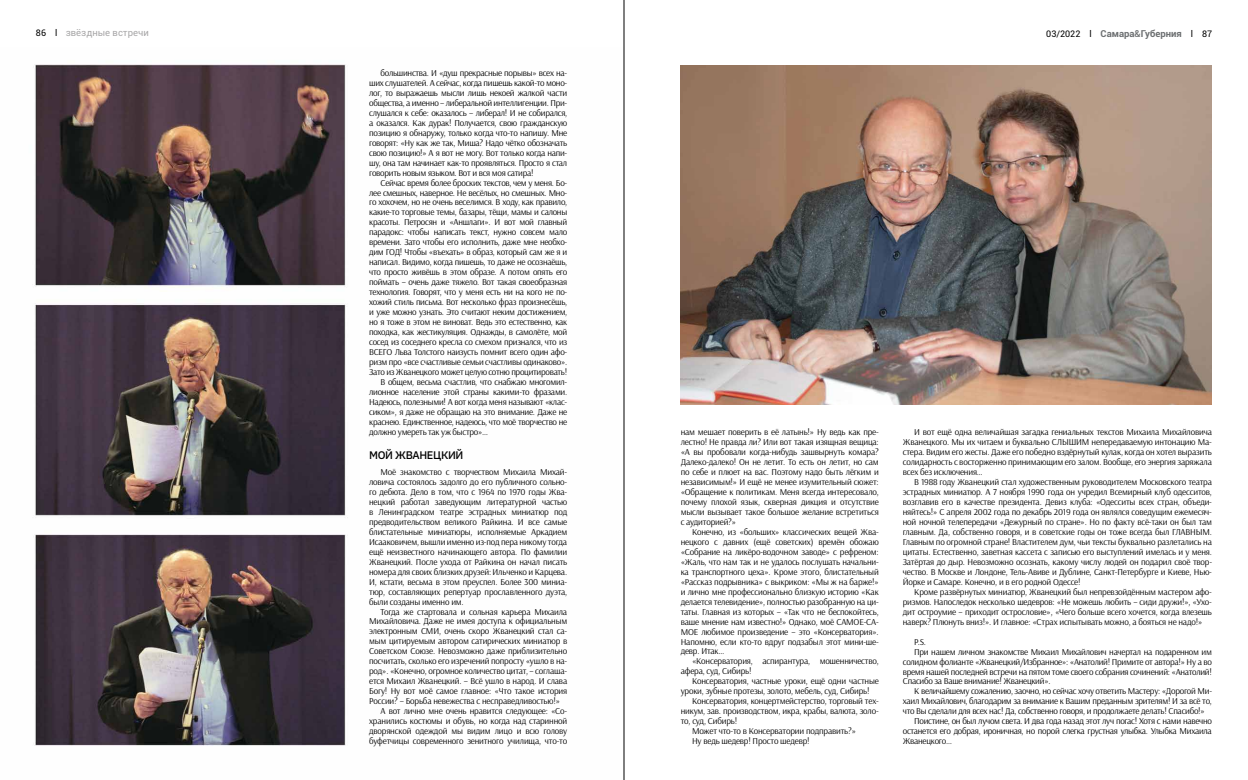
<style>
.page{position:relative;width:1248px;height:780px;background:#fff}
.page>*{position:absolute;margin:0;border:0;box-sizing:border-box;transform-origin:0 0}
.t1{font:600 11px "Aneliza";letter-spacing:-.03em;color:#000}
.t2{font:700 9.5px "Roboto";color:#6c6f71}
.t3{font:9.5px "Roboto";color:#a9a8a9}
.t4{font:9px/10px "Arsenal";letter-spacing:-.03em;color:#000;text-align:justify}
.t5{font:9px "Roboto";color:#000}
.s1{font-weight:400;font-size:9px;color:#000}
.s2{font-weight:500}
</style>
<div class="page">
<img style="left:680px;top:66px;width:531px;height:339px">
<img style="left:35px;top:64px;width:313px;height:682px">
<hr style="left:623px;top:0;width:1px;height:780px;background:#000">
<p class="t3" style="left:66px;top:26px;width:85px">звёздные встречи</p>
<p class="t5" style="left:36px;top:27px;width:23px">86 l</p>
<p class="t2" style="left:1046px;top:27px;width:167px"><span class="s1">03/2022 l</span> Самара<span class="s2">&amp;</span>Губерния <span class="s1">l 87</span></p>
<p class="t4" style="left:369px;top:68px;width:199px;text-indent:11px">большинства. И «душ прекрасные порывы» всех на&shy;ших слушателей. А сейчас, когда пишешь какой-то моно&shy;лог, то выражаешь мысли лишь некоей жалкой части общества, а именно – либеральной интеллигенции. При&shy;слушался к себе: оказалось – либерал! И не собирался, а оказался. Как дурак! Получается, свою гражданскую позицию я обнаружу, только когда что-то напишу. Мне говорят: «Ну как же так, Миша? Надо чётко обозначать свою позицию!» А я вот не могу. Вот только когда напи&shy;шу, она там начинает как-то проявляться. Просто я стал говорить новым языком. Вот и вся моя сатира!</p>
<p class="t4" style="left:380px;top:177px;width:188px">Сейчас время более броских текстов, чем у меня. Бо-</p>
<p class="t4" style="left:369px;top:187px;width:199px">лее смешных, наверное. Не весёлых, но смешных. Мно-</p>
<p class="t4" style="left:369px;top:197px;width:199px">го хохочем, но не очень веселимся. В ходу, как правило,</p>
<p class="t4" style="left:369px;top:207px;width:199px">какие-то торговые темы, базары, тёщи, мамы и салоны</p>
<p class="t4" style="left:369px;top:217px;width:199px">красоты. Петросян и «Аншлаги». И вот мой главный</p>
<p class="t4" style="left:369px;top:227px;width:199px">парадокс: чтобы написать текст, нужно совсем мало</p>
<p class="t4" style="left:369px;top:237px;width:199px">времени. Зато чтобы его исполнить, даже мне необхо-</p>
<p class="t4" style="left:369px;top:247px;width:199px">дим ГОД! Чтобы «въехать» в образ, который сам же я и</p>
<p class="t4" style="left:369px;top:257px;width:199px">написал. Видимо, когда пишешь, то даже не осознаёшь,</p>
<p class="t4" style="left:369px;top:267px;width:199px">что просто живёшь в этом образе. А потом опять его</p>
<p class="t4" style="left:369px;top:277px;width:199px">поймать – очень даже тяжело. Вот такая своеобразная</p>
<p class="t4" style="left:369px;top:287px;width:199px">технология. Говорят, что у меня есть ни на кого не по-</p>
<p class="t4" style="left:369px;top:297px;width:199px">хожий стиль письма. Вот несколько фраз произнесёшь,</p>
<p class="t4" style="left:369px;top:307px;width:199px">и уже можно узнать. Это считают неким достижением,</p>
<p class="t4" style="left:369px;top:317px;width:200px">но я тоже в этом не виноват. Ведь это естественно, как</p>
<p class="t4" style="left:369px;top:327px;width:199px">походка, как жестикуляция. Однажды, в самолёте, мой</p>
<p class="t4" style="left:369px;top:337px;width:199px">сосед из соседнего кресла со смехом признался, что из</p>
<p class="t4" style="left:369px;top:347px;width:199px">ВСЕГО Льва Толстого наизусть помнит всего один афо-</p>
<p class="t4" style="left:369px;top:357px;width:199px">ризм про «все счастливые семьи счастливы одинаково».</p>
<p class="t4" style="left:369px;top:367px;width:199px">Зато из Жванецкого может целую сотню процитировать!</p>
<p class="t4" style="left:380px;top:377px;width:188px">В общем, весьма счастлив, что снабжаю многомил-</p>
<p class="t4" style="left:369px;top:387px;width:199px">лионное население этой страны какими-то фразами.</p>
<p class="t4" style="left:369px;top:397px;width:199px">Надеюсь, полезными! А вот когда меня называют «клас-</p>
<p class="t4" style="left:369px;top:407px;width:199px">сиком», я даже не обращаю на это внимание. Даже не</p>
<p class="t4" style="left:369px;top:417px;width:199px">краснею. Единственное, надеюсь, что моё творчество не</p>
<p class="t4" style="left:369px;top:427px;width:120px">должно умереть так уж быстро»…</p>
<p class="t1" style="left:369px;top:446px;width:96px">МОЙ ЖВАНЕЦКИЙ</p>
<p class="t4" style="left:369px;top:467px;width:199px;text-indent:11px">Моё знакомство с творчеством Михаила Михай&shy;ловича состоялось задолго до его публичного сольно&shy;го дебюта. Дело в том, что с 1964 по 1970 годы Жва&shy;нецкий работал заведующим литературной частью в Ленинградском театре эстрадных миниатюр под предводительством великого Райкина. И все самые блистательные миниатюры, исполняемые Аркадием Исааковичем, вышли именно из-под пера никому тогда ещё неизвестного начинающего автора. По фамилии Жванецкий. После ухода от Райкина он начал писать номера для своих близких друзей: Ильченко и Карцева.<br>И, кстати, весьма в этом преуспел. Более 300 миниа&shy;тюр, составляющих репертуар прославленного дуэта, были созданы именно им.</p>
<p class="t4" style="left:380px;top:606px;width:188px">Тогда же стартовала и сольная карьера Михаила</p>
<p class="t4" style="left:369px;top:616px;width:199px">Михайловича. Даже не имея доступа к официальным</p>
<p class="t4" style="left:369px;top:626px;width:199px">электронным СМИ, очень скоро Жванецкий стал са-</p>
<p class="t4" style="left:369px;top:636px;width:199px">мым цитируемым автором сатирических миниатюр в</p>
<p class="t4" style="left:369px;top:646px;width:199px">Советском Союзе. Невозможно даже приблизительно</p>
<p class="t4" style="left:369px;top:656px;width:199px">посчитать, сколько его изречений попросту «ушло в на-</p>
<p class="t4" style="left:369px;top:666px;width:199px">род». «Конечно, огромное количество цитат, – соглаша-</p>
<p class="t4" style="left:369px;top:676px;width:200px">ется Михаил Жванецкий. – Всё ушло в народ. И слава</p>
<p class="t4" style="left:369px;top:686px;width:200px">Богу! Ну вот моё самое главное: «Что такое история</p>
<p class="t4" style="left:369px;top:696px;width:192px">России? – Борьба невежества с несправедливостью!»</p>
<p class="t4" style="left:380px;top:706px;width:188px">А вот лично мне очень нравится следующее: «Со-</p>
<p class="t4" style="left:369px;top:716px;width:199px">хранились костюмы и обувь, но когда над старинной</p>
<p class="t4" style="left:369px;top:726px;width:199px">дворянской одеждой мы видим лицо и всю голову</p>
<p class="t4" style="left:369px;top:736px;width:199px">буфетчицы современного зенитного училища, что-то</p>
<p class="t4" style="left:680px;top:427px;width:200px">нам мешает поверить в её латынь!» Ну ведь как пре&shy;лестно! Не правда ли? Или вот такая изящная вещица: «А вы пробовали когда-нибудь зашвырнуть комара?<br>Далеко-далеко! Он не летит. То есть он летит, но сам по себе и плюет на вас. Поэтому надо быть лёгким и независимым!» И ещё не менее изумительный сюжет: «Обращение к политикам. Меня всегда интересовало, почему плохой язык, скверная дикция и отсутствие мысли вызывает такое большое желание встретиться с аудиторией?»</p>
<p class="t4" style="left:680px;top:526px;width:199px;text-indent:11px">Конечно, из «больших» классических вещей Жва&shy;нецкого с давних (ещё советских) времён обожаю «Собрание на ликёро-водочном заводе» с рефреном: «Жаль, что нам так и не удалось послушать начальни&shy;ка транспортного цеха». Кроме этого, блистательный «Рассказ подрывника» с выкриком: «Мы ж на барже!» и лично мне профессионально близкую историю «Как делается телевидение», полностью разобранную на ци&shy;таты. Главная из которых – «Так что не беспокойтесь, ваше мнение нам известно!» Однако, моё САМОЕ-СА-МОЕ любимое произведение – это «Консерватория».<br>Напомню, если кто-то вдруг подзабыл этот мини-ше&shy;девр. Итак…</p>
<p class="t4" style="left:680px;top:656px;width:199px;text-indent:11px">«Консерватория, аспирантура, мошенничество, афера, суд, Сибирь!</p>
<p class="t4" style="left:680px;top:676px;width:199px;text-indent:11px">Консерватория, частные уроки, ещё одни частные уроки, зубные протезы, золото, мебель, суд, Сибирь!</p>
<p class="t4" style="left:692px;top:696px;width:188px">Консерватория, концертмейстерство, торговый тех-</p>
<p class="t4" style="left:680px;top:706px;width:199px">никум, зав. производством, икра, крабы, валюта, золо-</p>
<p class="t4" style="left:680px;top:716px;width:58px">то, суд, Сибирь!</p>
<p class="t4" style="left:692px;top:726px;width:165px">Может что-то в Консерватории подправить?»</p>
<p class="t4" style="left:692px;top:736px;width:119px">Ну ведь шедевр! Просто шедевр!</p>
<p class="t4" style="left:902px;top:427px;width:310px;text-indent:11px">И вот ещё одна величайшая загадка гениальных текстов Михаила Михайловича Жванецкого. Мы их читаем и буквально СЛЫШИМ непередаваемую интонацию Ма&shy;стера. Видим его жесты. Даже его победно вздёрнутый кулак, когда он хотел выразить солидарность с восторженно принимающим его залом. Вообще, его энергия заряжала всех без исключения…</p>
<p class="t4" style="left:902px;top:477px;width:310px;text-indent:11px">В 1988 году Жванецкий стал художественным руководителем Московского театра эстрадных миниатюр. А 7 ноября 1990 года он учредил Всемирный клуб одесситов, возглавив его в качестве президента. Девиз клуба: «Одесситы всех стран, объеди&shy;няйтесь!» С апреля 2002 года по декабрь 2019 года он являлся соведущим ежемесяч&shy;ной ночной телепередачи «Дежурный по стране». Но по факту всё-таки он был там главным. Да, собственно говоря, и в советские годы он тоже всегда был ГЛАВНЫМ.<br>Главным по огромной стране! Властителем дум, чьи тексты буквально разлетались на цитаты. Естественно, заветная кассета с записью его выступлений имелась и у меня.<br>Затёртая до дыр. Невозможно осознать, какому числу людей он подарил своё твор&shy;чество. В Москве и Лондоне, Тель-Авиве и Дублине, Санкт-Петербурге и Киеве, Нью-Йорке и Самаре. Конечно, и в его родной Одессе!</p>
<p class="t4" style="left:902px;top:586px;width:310px;text-indent:11px">Кроме развёрнутых миниатюр, Жванецкий был непревзойдённым мастером афо&shy;ризмов. Напоследок несколько шедевров: «Не можешь любить – сиди дружи!», «Ухо&shy;дит остроумие – приходит острословие», «Чего больше всего хочется, когда влезешь наверх? Плюнуть вниз!». И главное: «Страх испытывать можно, а бояться не надо!»</p>
<p class="t4" style="left:914px;top:636px;width:13px">P.S.</p>
<p class="t4" style="left:914px;top:646px;width:299px">При нашем личном знакомстве Михаил Михайлович начертал на подаренном им</p>
<p class="t4" style="left:902px;top:656px;width:310px">солидном фолианте «Жванецкий/Избранное»: «Анатолий! Примите от автора!» Ну а во</p>
<p class="t4" style="left:902px;top:666px;width:310px">время нашей последней встречи на пятом томе своего собрания сочинений: «Анатолий!</p>
<p class="t4" style="left:902px;top:676px;width:149px">Спасибо за Ваше внимание! Жванецкий».</p>
<p class="t4" style="left:914px;top:686px;width:299px">К величайшему сожалению, заочно, но сейчас хочу ответить Мастеру: «Дорогой Ми-</p>
<p class="t4" style="left:902px;top:696px;width:310px">хаил Михайлович, благодарим за внимание к Вашим преданным зрителям! И за всё то,</p>
<p class="t4" style="left:902px;top:706px;width:303px">что Вы сделали для всех нас! Да, собственно говоря, и продолжаете делать! Спасибо!»</p>
<p class="t4" style="left:914px;top:716px;width:299px">Поистине, он был лучом света. И два года назад этот луч погас! Хотя с нами навечно</p>
<p class="t4" style="left:902px;top:726px;width:310px">останется его добрая, ироничная, но порой слегка грустная улыбка. Улыбка Михаила</p>
<p class="t4" style="left:902px;top:736px;width:51px">Жванецкого…</p>
</div>
